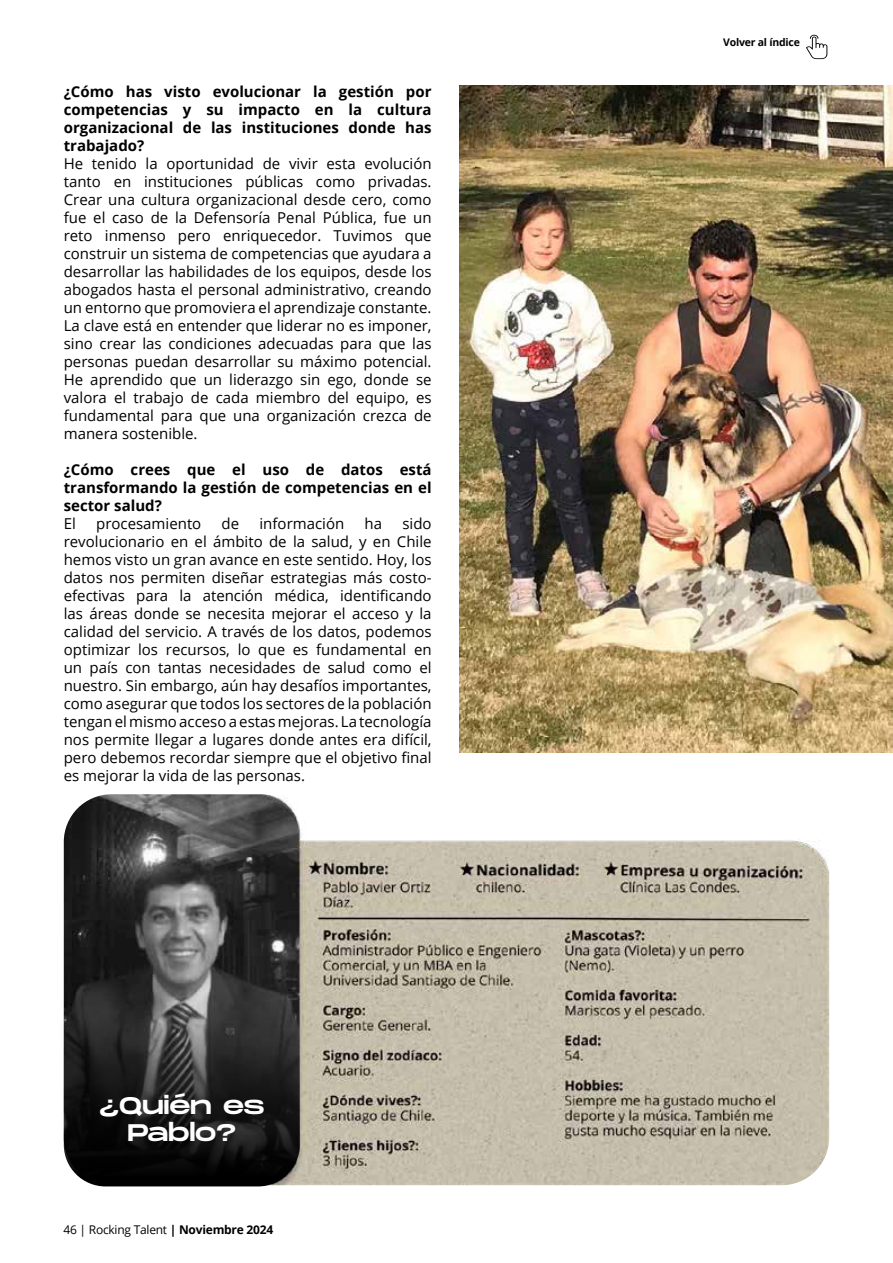
<style>
.page{position:relative;width:893px;height:1263px;background:#fff}
.page>*{position:absolute;margin:0;border:0;box-sizing:border-box;transform-origin:0 0}
.t1{font:24px/27px "Monument Extended";letter-spacing:-.01em;color:#fff;text-align:center}
.t2{font:15px/18px "Open Sans";color:#000;text-align:justify}
.t3{font:700 15px/18px "Open Sans";color:#000;text-align:justify}
.t4{font:12px "Open Sans";letter-spacing:-.02em;color:#000}
.t5{font:700 10.5px "Open Sans";letter-spacing:-.02em;color:#000}
.s1{font-weight:700}
</style>
<div class="page">
<img style="left:64px;top:794px;width:765px;height:391px">
<svg style="left:64px;top:795px;width:236px;height:391px"></svg>
<img style="left:459px;top:85px;width:434px;height:668px">
<svg style="left:806px;top:35px;width:21px;height:24px"></svg>
<p class="t3" style="left:64px;top:82px;width:369px">¿Cómo has visto evolucionar la gestión por competencias y su impacto en la cultura organizacional de las instituciones donde has trabajado?</p>
<p class="t2" style="left:64px;top:154px;width:369px">He tenido la oportunidad de vivir esta evolución tanto en instituciones públicas como privadas.<br>Crear una cultura organizacional desde cero, como fue el caso de la Defensoría Penal Pública, fue un reto inmenso pero enriquecedor. Tuvimos que construir un sistema de competencias que ayudara a desarrollar las habilidades de los equipos, desde los abogados hasta el personal administrativo, creando un entorno que promoviera el aprendizaje constante.<br>La clave está en entender que liderar no es imponer, sino crear las condiciones adecuadas para que las personas puedan desarrollar su máximo potencial.<br>He aprendido que un liderazgo sin ego, donde se valora el trabajo de cada miembro del equipo, es fundamental para que una organización crezca de manera sostenible.</p>
<p class="t3" style="left:64px;top:460px;width:369px">¿Cómo crees que el uso de datos está transformando la gestión de competencias en el sector salud?</p>
<p class="t2" style="left:64px;top:514px;width:14px">El</p>
<p class="t2" style="left:96px;top:514px;width:107px">procesamiento</p>
<p class="t2" style="left:222px;top:514px;width:19px">de</p>
<p class="t2" style="left:260px;top:514px;width:86px">información</p>
<p class="t2" style="left:365px;top:514px;width:19px">ha</p>
<p class="t2" style="left:64px;top:514px;width:369px;text-indent:339px">sido revolucionario en el ámbito de la salud, y en Chile hemos visto un gran avance en este sentido. Hoy, los datos nos permiten diseñar estrategias más costo&shy;efectivas para la atención médica, identificando las áreas donde se necesita mejorar el acceso y la calidad del servicio. A través de los datos, podemos optimizar los recursos, lo que es fundamental en un país con tantas necesidades de salud como el nuestro. Sin embargo, aún hay desafíos importantes, como asegurar que todos los sectores de la población tengan el mismo acceso a estas mejoras. La tecnología nos permite llegar a lugares donde antes era difícil, pero debemos recordar siempre que el objetivo final es mejorar la vida de las personas.</p>
<h1 class="t1" style="left:99px;top:1092px;width:167px">¿Quién es<br>Pablo?</h1>
<p class="t4" style="left:63px;top:1221px;width:211px">46 | Rocking Talent <span class="s1">| Noviembre 2024</span></p>
<p class="t5" style="left:723px;top:35px;width:78px">Volver al índice</p>
</div>
